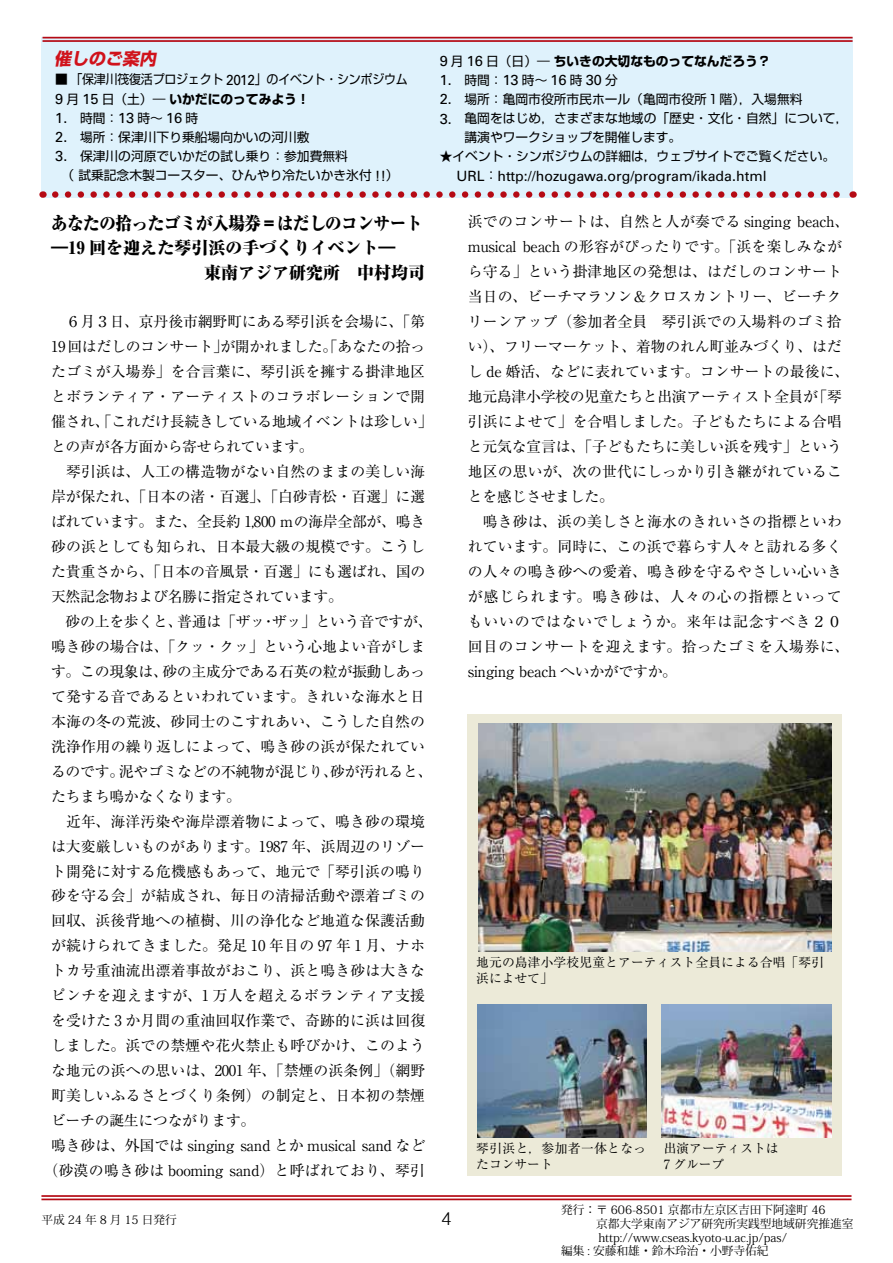
<style>
.page{position:relative;width:893px;height:1263px;background:#fff}
.page>*{position:absolute;margin:0;border:0;box-sizing:border-box;transform-origin:0 0}
.t1{font:800 expanded 18px "Ryumin Pr 6 N";letter-spacing:-.03em;color:#000;scale:.92 1}
.t2{font:300 18px "Helvetica";color:#000}
.t3{font:800 expanded 16.95px/25px "Ryumin Pr 6 N";color:#000}
.t4{font:italic 700 16.95px "Shin Go Pr 6 N";color:#d0121b}
.t5{font:14.85px/25px "Ryumin Pr 6 N";letter-spacing:.005em;color:#000}
.t6{font:14.85px "Ryumin Pr 6 N";letter-spacing:-.02em;color:#000}
.t7{font:14.85px/25px "Ryumin Pr 6 N";letter-spacing:-.015em;color:#000;text-align:right}
.t8{font:14.55px "Univers";letter-spacing:-.015em;color:#000}
.t9{font:14.55px "Univers";letter-spacing:-.015em;color:#000;scale:.94 1}
.t10{font:14.1px "Univers";color:#000}
.t11{font:12.75px "Shin Go Pr 6 N";color:#000}
.t12{font:12.75px/15.9px "Ryumin Pr 6 N";letter-spacing:.01em;color:#000}
.t13{font:12.75px/19.2px "Shin Go Pr 6 N";letter-spacing:-.02em;color:#000}
.t14{font:700 12.75px "Shin Go Pr 6 N";color:#000}
.t15{font:12.75px/15.9px "Ryumin Pr 6 N";letter-spacing:.03em;color:#000}
.t16{font:12.75px "Shin Go Pr 6 N";letter-spacing:-.02em;color:#000;scale:.94 1}
.t17{font:11.7px/13.8px "Koz Min Pro";color:#000}
.s1{font-weight:700}
.s2{font-size:14.1px}
.s3{font-family:"Shin Go Pr 6 N";font-size:12.75px}
.s4{font-family:"Univers";font-size:14.1px}
.s5{font-weight:400}
</style>
<div class="page">
<div style="left:41px;top:37px;width:812px;height:161px;background:#dff2fc"></div>
<hr style="left:43px;top:37px;width:810px;height:1px;background:#b50a14">
<hr style="left:43px;top:40px;width:810px;height:2px;background:#b50a14">
<svg style="left:55px;top:191px;width:785px;height:7px"></svg>
<hr style="left:41px;top:1195px;width:810px;height:2px;background:#b50a14">
<hr style="left:41px;top:1198px;width:810px;height:2px;background:#b50a14">
<div style="left:468px;top:714px;width:374px;height:462px;background:#ecead8"></div>
<img style="left:478px;top:724px;width:354px;height:227px">
<img style="left:477px;top:1004px;width:169px;height:133px">
<img style="left:662px;top:1004px;width:170px;height:133px">
<p class="t4" style="left:54px;top:45px;width:108px">催しのご案内</p>
<p class="t16" style="left:255px;top:69px;width:164px">」のイベント・シンポジウム</p>
<p class="t13" style="left:102px;top:69px;width:210px;text-indent:-46px">■ 「保津川筏復活プロジェクト<br>日（土）― <span class="s1">いかだにのってみよう!</span></p>
<p class="t9" style="left:226px;top:71px;width:32px">2012</p>
<p class="t11" style="left:67px;top:88px;width:14px">月</p>
<p class="t8" style="left:55px;top:90px;width:10px">9</p>
<p class="t8" style="left:82px;top:90px;width:17px">15</p>
<p class="t8" style="left:55px;top:109px;width:14px">1<span class="s2">.</span></p>
<p class="t11" style="left:80px;top:107px;width:27px">時間</p>
<p class="t11" style="left:137px;top:107px;width:27px">時～</p>
<p class="t11" style="left:185px;top:107px;width:14px">時</p>
<p class="t8" style="left:166px;top:109px;width:17px">16</p>
<p class="t8" style="left:106px;top:109px;width:30px"><span class="s3">：</span>13</p>
<p class="t8" style="left:55px;top:128px;width:14px">2<span class="s2">.</span></p>
<p class="t11" style="left:80px;top:126px;width:231px">場所：保津川下り乗船場向かいの河川敷</p>
<p class="t8" style="left:55px;top:148px;width:14px">3<span class="s2">.</span></p>
<p class="t11" style="left:80px;top:146px;width:269px">保津川の河原でいかだの試し乗り：参加費無料</p>
<p class="t11" style="left:62px;top:165px;width:339px">（試乗記念木製コースター、ひんやり冷たいかき氷付 (<span class="s4">! !</span></p>
<p class="t1" style="left:51px;top:209px;width:405px">あなたの拾ったゴミが入場券＝はだしのコンサート</p>
<p class="t3" style="left:204px;top:234px;width:223px;text-indent:-153px">―19 回を迎えた琴引浜の手づくりイベント―<br>東南アジア研究所　中村均司</p>
<p class="t7" style="left:51px;top:308px;width:376px">　６月３日、京丹後市網野町にある琴引浜を会場に、「第が開かれました。「あなたの拾っ</p>
<p class="t6" style="left:51px;top:334px;width:179px">19回はだしのコンサート」</p>
<p class="t5" style="left:51px;top:358px;width:376px">たゴミが入場券」を合言葉に、琴引浜を擁する掛津地区</p>
<p class="t5" style="left:51px;top:383px;width:376px">とボランティア・アーティストのコラボレーションで開</p>
<p class="t6" style="left:51px;top:409px;width:383px">催され、「これだけ長続きしている地域イベントは珍しい「</p>
<p class="t6" style="left:51px;top:434px;width:264px">との声が各方面から寄せられています。</p>
<p class="t5" style="left:51px;top:458px;width:376px">　琴引浜は、人工の構造物がない自然のままの美しい海</p>
<p class="t5" style="left:51px;top:483px;width:376px">岸が保たれ、「日本の渚・百選」、「白砂青松・百選」に選</p>
<p class="t6" style="left:51px;top:509px;width:376px">ばれています。また、全長約 1,800 ｍの海岸全部が、鳴き</p>
<p class="t5" style="left:51px;top:533px;width:376px">砂の浜としても知られ、日本最大級の規模です。こうし</p>
<p class="t7" style="left:51px;top:558px;width:376px">た貴重さから、「日本の音風景・百選」にも選ばれ、国の</p>
<p class="t6" style="left:51px;top:584px;width:293px">天然記念物および名勝に指定されています。</p>
<p class="t6" style="left:272px;top:609px;width:162px">ザッ」という音ですが、</p>
<p class="t6" style="left:51px;top:609px;width:133px">　砂の上を歩くと、</p>
<p class="t7" style="left:51px;top:633px;width:376px">鳴き砂の場合は、「クッ・クッ」という心地よい音がしま</p>
<p class="t6" style="left:162px;top:659px;width:264px">砂の主成分である石英の粒が振動しあっ</p>
<p class="t5" style="left:177px;top:608px;width:89px">普通は「ザッ</p>
<p class="t5" style="left:261px;top:608px;width:16px">・</p>
<p class="t5" style="left:51px;top:658px;width:118px">す。この現象は、</p>
<p class="t5" style="left:51px;top:683px;width:376px">て発する音であるといわれています。きれいな海水と日</p>
<p class="t5" style="left:51px;top:708px;width:376px">本海の冬の荒波、砂同士のこすれあい、こうした自然の</p>
<p class="t5" style="left:51px;top:733px;width:376px">洗浄作用の繰り返しによって、鳴き砂の浜が保たれてい</p>
<p class="t5" style="left:330px;top:758px;width:104px">砂が汚れると、</p>
<p class="t6" style="left:119px;top:759px;width:221px">泥やゴミなどの不純物が混じり、</p>
<p class="t5" style="left:51px;top:758px;width:75px">るのです。</p>
<p class="t6" style="left:51px;top:784px;width:191px">たちまち鳴かなくなります。</p>
<p class="t5" style="left:51px;top:808px;width:376px">　近年、海洋汚染や海岸漂着物によって、鳴き砂の環境</p>
<p class="t5" style="left:51px;top:833px;width:376px">は大変厳しいものがあります。1987 年、浜周辺のリゾー</p>
<p class="t5" style="left:51px;top:858px;width:376px">ト開発に対する危機感もあって、地元で「琴引浜の鳴り</p>
<p class="t5" style="left:51px;top:883px;width:376px">砂を守る会」が結成され、毎日の清掃活動や漂着ゴミの</p>
<p class="t5" style="left:51px;top:907px;width:376px">回収、浜後背地への植樹、川の浄化など地道な保護活動</p>
<p class="t5" style="left:51px;top:932px;width:376px">が続けられてきました。発足 10 年目の 97 年 1 月、ナホ</p>
<p class="t5" style="left:51px;top:957px;width:376px">トカ号重油流出漂着事故がおこり、浜と鳴き砂は大きな</p>
<p class="t5" style="left:51px;top:982px;width:376px">ピンチを迎えますが、1 万人を超えるボランティア支援</p>
<p class="t5" style="left:51px;top:1007px;width:376px">を受けた 3 か月間の重油回収作業で、奇跡的に浜は回復</p>
<p class="t5" style="left:51px;top:1032px;width:376px">しました。浜での禁煙や花火禁止も呼びかけ、このよう</p>
<p class="t5" style="left:51px;top:1057px;width:376px">な地元の浜への思いは、2001 年、「禁煙の浜条例」（網野</p>
<p class="t5" style="left:51px;top:1082px;width:376px">町美しいふるさとづくり条例）の制定と、日本初の禁煙</p>
<p class="t6" style="left:51px;top:1109px;width:206px">ビーチの誕生につながります。</p>
<p class="t6" style="left:51px;top:1134px;width:376px">鳴き砂は、外国では singing sand とか musical sand など</p>
<p class="t5" style="left:44px;top:1157px;width:383px">（砂漠の鳴き砂は booming sand）と呼ばれており、琴引</p>
<p class="t17" style="left:41px;top:1212px;width:137px">平成 24 年 8 月 15 日発行</p>
<p class="t14" style="left:486px;top:51px;width:286px"><span class="s5">日（日）―</span> ちいきの大切なものってなんだろう?</p>
<p class="t11" style="left:451px;top:50px;width:14px">月</p>
<p class="t8" style="left:467px;top:52px;width:17px">16</p>
<p class="t8" style="left:440px;top:52px;width:10px">9</p>
<p class="t8" style="left:440px;top:72px;width:14px">1<span class="s2">.</span></p>
<p class="t11" style="left:605px;top:69px;width:14px">分</p>
<p class="t11" style="left:464px;top:69px;width:27px">時間</p>
<p class="t11" style="left:522px;top:69px;width:27px">時～</p>
<p class="t11" style="left:570px;top:69px;width:14px">時</p>
<p class="t8" style="left:551px;top:72px;width:17px">16</p>
<p class="t8" style="left:586px;top:72px;width:18px">30</p>
<p class="t8" style="left:490px;top:72px;width:30px"><span class="s3">：</span>13</p>
<p class="t8" style="left:440px;top:91px;width:14px">2<span class="s2">.</span></p>
<p class="t11" style="left:464px;top:89px;width:340px">場所：亀岡市役所市民ホール（亀岡市役所１階，）入場無料</p>
<p class="t8" style="left:440px;top:110px;width:14px">3<span class="s2">.</span></p>
<p class="t11" style="left:464px;top:108px;width:385px">亀岡をはじめ，さまざまな地域の「歴史・文化・自然」について，</p>
<p class="t11" style="left:464px;top:127px;width:218px">講演やワークショップを開催します。</p>
<p class="t11" style="left:440px;top:146px;width:397px">★イベント・シンポジウムの詳細は，ウェブサイトでご覧ください。</p>
<p class="t10" style="left:456px;top:168px;width:312px">URL<span class="s3">：</span>http://hozugawa.org/program/ikada.html</p>
<p class="t5" style="left:468px;top:208px;width:383px">浜でのコンサートは、自然と人が奏でる singing beach、</p>
<p class="t5" style="left:468px;top:233px;width:376px">musical beach の形容がぴったりです。「浜を楽しみなが</p>
<p class="t5" style="left:468px;top:258px;width:376px">ら守る」という掛津地区の発想は、はだしのコンサート</p>
<p class="t5" style="left:468px;top:283px;width:376px">当日の、ビーチマラソン＆クロスカントリー、ビーチク</p>
<p class="t5" style="left:468px;top:308px;width:376px">リーンアップ（参加者全員　琴引浜での入場料のゴミ拾</p>
<p class="t7" style="left:468px;top:333px;width:376px">い）、フリーマーケット、着物のれん町並みづくり、はだ</p>
<p class="t5" style="left:468px;top:358px;width:383px">し de 婚活、などに表れています。コンサートの最後に、</p>
<p class="t5" style="left:812px;top:383px;width:31px">「琴</p>
<p class="t5" style="left:468px;top:383px;width:383px">地元島津小学校の児童たちと出演アーティスト全員が<br>引浜によせて」を合唱しました。子どもたちによる合唱と元気な宣言は、「子どもたちに美しい浜を残す」という地区の思いが、次の世代にしっかり引き継がれていることを感じさせました。<br>　鳴き砂は、浜の美しさと海水のきれいさの指標といわれています。同時に、この浜で暮らす人々と訪れる多くの人々の鳴き砂への愛着、鳴き砂を守るやさしい心いきが感じられます。鳴き砂は、人々の心の指標といってもいいのではないでしょうか。来年は記念すべき２０回目のコンサートを迎えます。拾ったゴミを入場券に、singing beach へいかがですか。</p>
<p class="t12" style="left:476px;top:953px;width:349px">地元の島津小学校児童とアーティスト全員による合唱「琴引浜によせて「</p>
<p class="t2" style="left:441px;top:1204px;width:12px">4</p>
<p class="t15" style="left:476px;top:1139px;width:172px">琴引浜と，参加者一体となったコンサート</p>
<p class="t12" style="left:664px;top:1139px;width:116px">出演アーティストは<br>7 グループ</p>
<p class="t17" style="left:561px;top:1202px;width:294px">発行：〒 606-8501 京都市左京区吉田下阿達町 46<br>　　　京都大学東南アジア研究所実践型地域研究推進室　　　 http://www.cseas.kyoto .u- ac j p. /pas/<br>編集 : 安藤和雄・鈴木玲治・小野寺佑紀</p>
</div>
